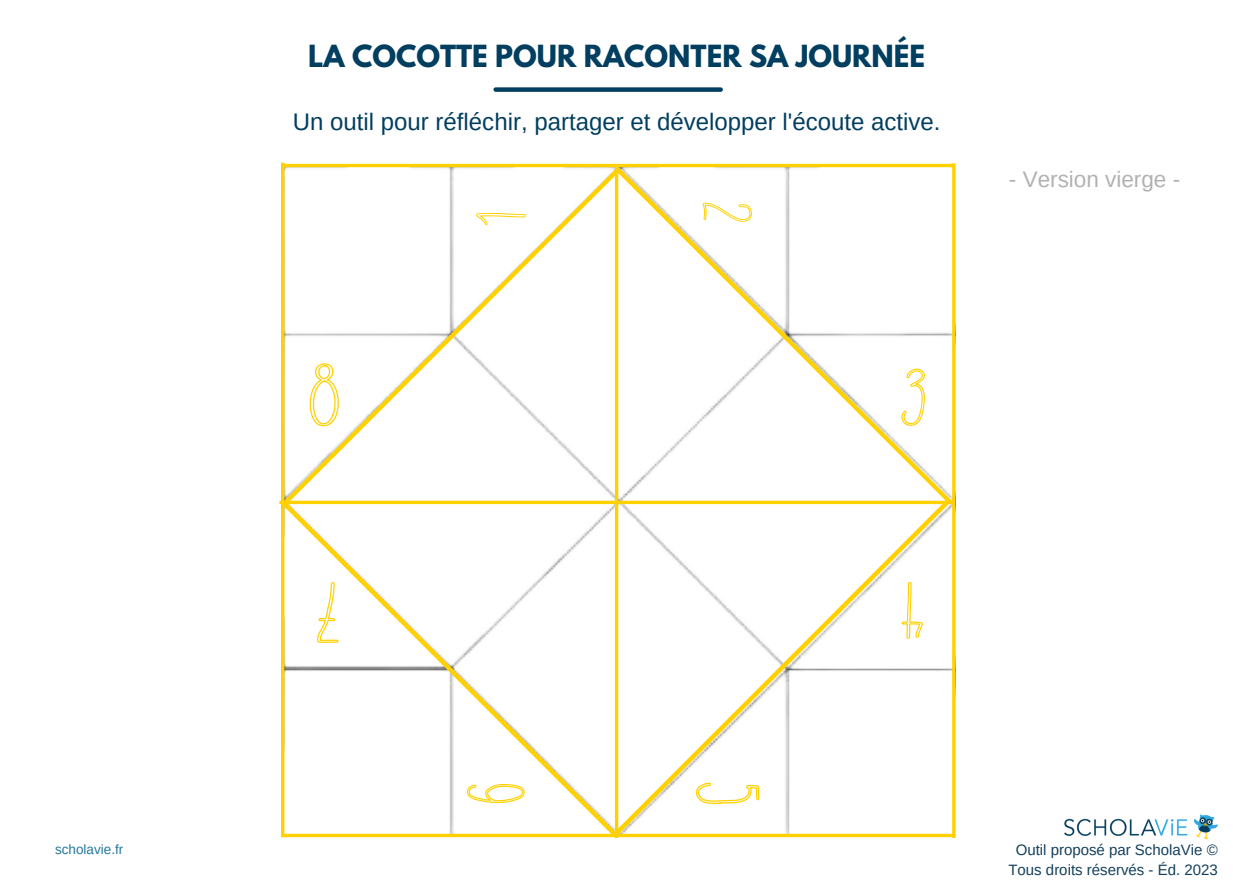
<style>
.page{position:relative;width:1233px;height:894px;background:#fff}
.page>*{position:absolute;margin:0;border:0;box-sizing:border-box;transform-origin:0 0}
.t1{font:700 27px "League Spartan";color:#023e5f}
.t2{font:24px "Arimo";color:#023e5f}
.t3{font:22.5px "Arimo";color:#b2b2b2}
.t4{font:15px/20.2px "Arimo";color:#143f5c;text-align:center}
.t5{font:13.5px "Arimo";color:#23789e}
</style>
<div class="page">
<hr style="left:281px;top:164px;width:674px;height:3px;background:#ffd100">
<svg style="left:952px;top:163px;width:4px;height:674px"></svg>
<svg style="left:279px;top:166px;width:675px;height:671px"></svg>
<div style="left:496px;top:87px;width:225px;height:5px;background:#023e5f"></div>
<img style="left:1064px;top:814px;width:154px;height:26px">
<p class="t1" style="left:308px;top:43px;width:619px">LA COCOTTE POUR RACONTER SA JOURNÉE</p>
<p class="t2" style="left:293px;top:108px;width:649px">Un outil pour réfléchir, partager et développer l'écoute active.</p>
<p class="t3" style="left:1009px;top:166px;width:173px">- Version vierge -</p>
<p class="t5" style="left:55px;top:841px;width:70px">scholavie.fr</p>
<p class="t4" style="left:1008px;top:839px;width:211px">Outil proposé par ScholaVie ©<br>Tous droits réservés - Éd. 2023</p>
</div>
